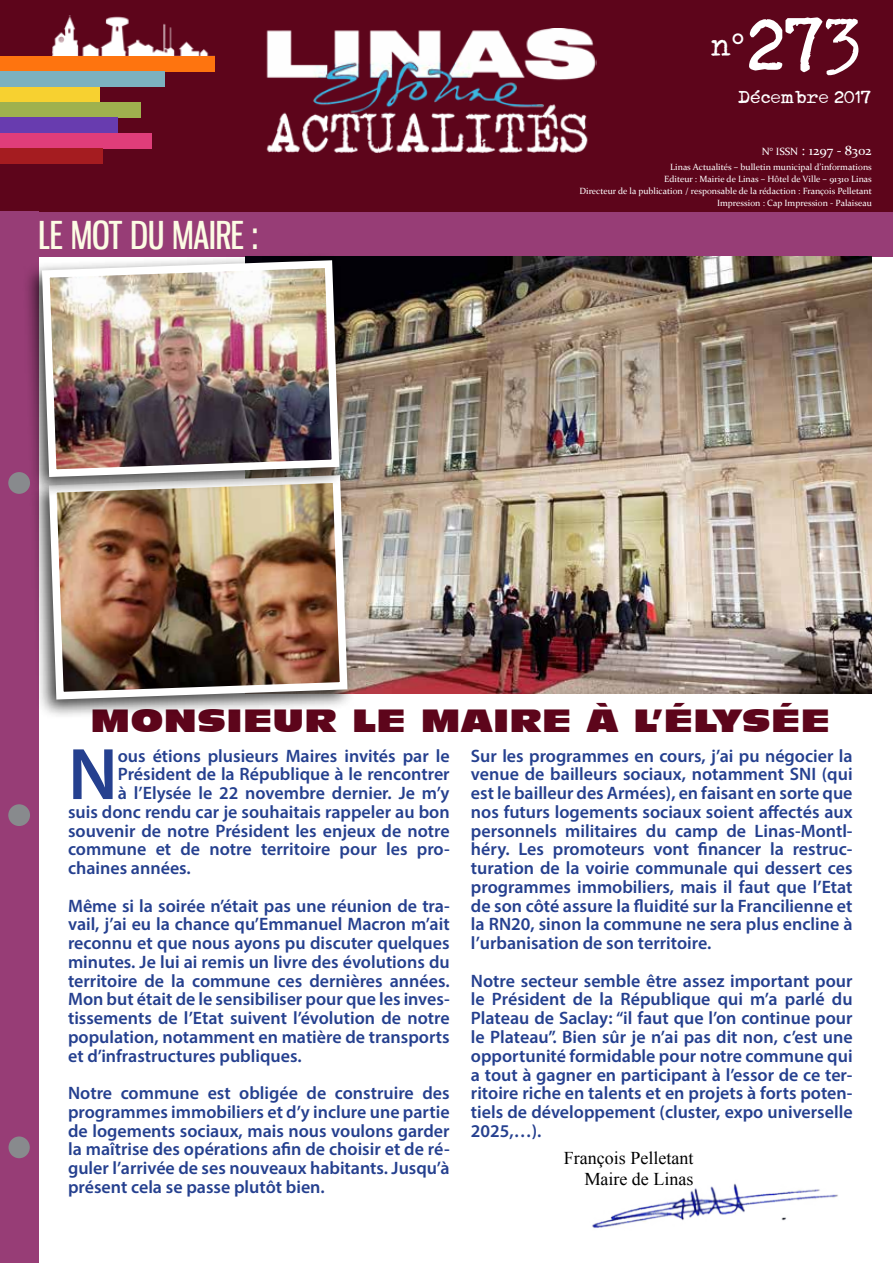
<style>
.page{position:relative;width:893px;height:1263px;background:#fff}
.page>*{position:absolute;margin:0;border:0;box-sizing:border-box;transform-origin:0 0}
.t1{font:75px "Typenoksidi";color:#fff}
.t2{font:600 73.65px "Myriad Pro";color:#25408f}
.t3{font:37.5px "Gnuolane Free";color:#fcfce4}
.t4{font:30px "Incised 901 BT Nord";letter-spacing:.03em;color:#5d051b}
.t5{font:30px "Typenoksidi";color:#fff}
.t6{font:600 18px/18.8px "Myriad Pro";color:#25408f;text-align:justify}
.t7{font:18px/21px "Times New Roman";color:#000;text-align:right}
.t8{font:17.55px "Typenoksidi";letter-spacing:.01em;color:#fff;scale:1.11 1}
.t9{font:13.5px "Constantia";letter-spacing:-.005em;color:#fff}
.t10{font:9px/12px "Constantia";color:#fff;text-align:right}
.s1{font-family:"Times New Roman";font-weight:700;font-size:31.5px}
.s2{font-size:10.5px}
.s3{font-size:14.25px}
</style>
<div class="page">
<img style="left:592px;top:1183px;width:246px;height:45px">
<div style="left:0;top:0;width:893px;height:212px;background:#5d051b"></div>
<img style="left:52px;top:16px;width:162px;height:40px">
<img style="left:266px;top:29px;width:330px;height:124px">
<div style="left:0;top:212px;width:893px;height:45px;background:#973d76"></div>
<div style="left:0;top:56px;width:215px;height:16px;background:#fe740f"></div>
<div style="left:0;top:72px;width:164px;height:15px;background:#7cb1bf"></div>
<div style="left:0;top:87px;width:100px;height:15px;background:#f7d130"></div>
<div style="left:0;top:102px;width:141px;height:16px;background:#9fb14e"></div>
<div style="left:0;top:118px;width:117px;height:15px;background:#683caf"></div>
<div style="left:0;top:133px;width:151px;height:15px;background:#e03d7a"></div>
<div style="left:0;top:148px;width:103px;height:16px;background:#a51c20"></div>
<div style="left:0;top:212px;width:38px;height:1051px;background:#973d76"></div>
<div style="left:8px;top:804px;width:22px;height:22px;background:#888a8d;border-radius:50%"></div>
<div style="left:9px;top:1136px;width:21px;height:22px;background:#888a8d;border-radius:50%"></div>
<div style="left:8px;top:472px;width:22px;height:22px;background:#888a8d;border-radius:50%"></div>
<img style="left:347px;top:257px;width:525px;height:436px">
<div style="left:29px;top:467px;width:326px;height:253px;background:#000;opacity:.75"></div>
<img style="left:45px;top:471px;width:306px;height:232px">
<div style="left:22px;top:252px;width:325px;height:245px;background:#000;opacity:.75"></div>
<img style="left:38px;top:256px;width:305px;height:225px">
<h1 class="t1" style="left:749px;top:1px;width:114px">273</h1>
<h3 class="t5" style="left:711px;top:27px;width:34px">n<span class="s1">°</span></h3>
<p class="t8" style="left:738px;top:87px;width:121px">Décembre 2017</p>
<p class="t9" style="left:762px;top:141px;width:111px"><span class="s2">N° ISSN</span> <span class="s3">:</span> 1297 - 8302</p>
<h3 class="t3" style="left:38px;top:213px;width:221px">LE MOT DU MAIRE :</h3>
<p class="t10" style="left:579px;top:160px;width:294px">Linas Actualités – bulletin municipal d’informations<br>Editeur : Mairie de Linas – Hôtel de Ville – 91310 Linas<br>Directeur de la publication / responsable de la rédaction : François Pelletant Impression : Cap Impression - Palaiseau</p>
<h3 class="t4" style="left:91px;top:702px;width:740px">MONSIEUR LE MAIRE À L’ÉLYSÉE</h3>
<h2 class="t2" style="left:68px;top:727px;width:51px">N</h2>
<p class="t6" style="left:118px;top:746px;width:333px">ous étions plusieurs Maires invités par le</p>
<p class="t6" style="left:118px;top:764px;width:333px">Président de la République à le rencontrer</p>
<p class="t6" style="left:118px;top:783px;width:333px">à l’Elysée le 22 novembre dernier. Je m’y</p>
<p class="t6" style="left:68px;top:802px;width:383px">suis donc rendu car je souhaitais rappeler au bon</p>
<p class="t6" style="left:68px;top:821px;width:383px">souvenir de notre Président les enjeux de notre</p>
<p class="t6" style="left:68px;top:839px;width:383px">commune et de notre territoire pour les pro-</p>
<p class="t6" style="left:68px;top:858px;width:124px">chaines années.</p>
<p class="t6" style="left:68px;top:896px;width:383px">Même si la soirée n’était pas une réunion de tra&shy;vail, j’ai eu la chance qu’Emmanuel Macron m’ait reconnu et que nous ayons pu discuter quelques minutes. Je lui ai remis un livre des évolutions du territoire de la commune ces dernières années.<br>Mon but était de le sensibiliser pour que les inves&shy;tissements de l’Etat suivent l’évolution de notre population, notamment en matière de transports et d’infrastructures publiques.</p>
<p class="t6" style="left:68px;top:1083px;width:383px">Notre commune est obligée de construire des programmes immobiliers et d’y inclure une partie de logements sociaux, mais nous voulons garder la maîtrise des opérations afin de choisir et de ré&shy;guler l’arrivée de ses nouveaux habitants. Jusqu’à présent cela se passe plutôt bien.</p>
<p class="t6" style="left:471px;top:746px;width:383px">Sur les programmes en cours, j’ai pu négocier la venue de bailleurs sociaux, notamment SNI (qui est le bailleur des Armées), en faisant en sorte que nos futurs logements sociaux soient affectés aux personnels militaires du camp de Linas-Montl&shy;héry. Les promoteurs vont financer la restruc&shy;turation de la voirie communale qui dessert ces programmes immobiliers, mais il faut que l’Etat de son côté assure la fluidité sur la Francilienne et la RN20, sinon la commune ne sera plus encline à l’urbanisation de son territoire.</p>
<p class="t6" style="left:471px;top:971px;width:383px">Notre secteur semble être assez important pour le Président de la République qui m’a parlé du Plateau de Saclay: “il faut que l’on continue pour le Plateau”. Bien sûr je n’ai pas dit non, c’est une opportunité formidable pour notre commune qui a tout à gagner en participant à l’essor de ce ter&shy;ritoire riche en talents et en projets à forts poten&shy;tiels de développement (cluster, expo universelle 2025,…).</p>
<p class="t7" style="left:564px;top:1147px;width:131px">François Pelletant<br>Maire de Linas</p>
</div>
